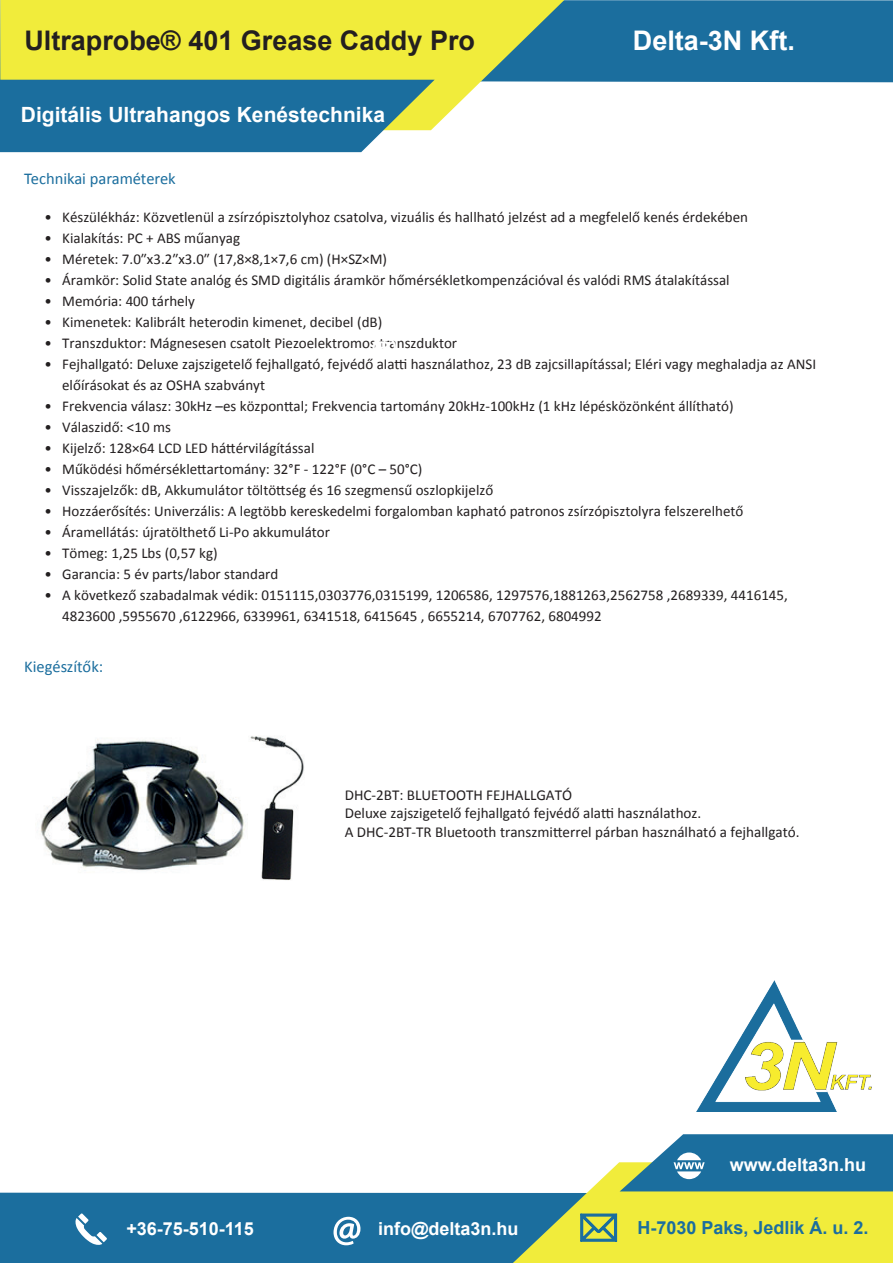
<style>
.page{position:relative;width:893px;height:1263px;background:#fff}
.page>*{position:absolute;margin:0;border:0;box-sizing:border-box;transform-origin:0 0}
.t1{font:700 31.5px "Arial";color:#fff}
.t2{font:700 27px "Arial";color:#231f20}
.t3{font:700 27px "Arial";color:#fff}
.t4{font:700 21px "Arial";color:#fff}
.t5{font:700 18px "Arial";color:#fff}
.t6{font:700 18px "Arial";color:#1b6e9e}
.t7{font:16.5px "Calibri";color:#1b6e9e}
.t8{font:15.15px/18.1px "Calibri";color:#231f20}
.t9{font:15px/21px "Calibri";color:#231f20}
</style>
<div class="page">
<div style="left:564px;top:0;width:329px;height:82px;background:#1b6e9e"></div>
<svg style="left:0;top:0;width:564px;height:126px;background:#e4e553"></svg>
<svg style="left:0;top:80px;width:435px;height:72px;background:#2f7a9d"></svg>
<div style="left:0;top:1193px;width:511px;height:70px;background:#1b6e9e"></div>
<svg style="left:75px;top:1213px;width:32px;height:32px"></svg>
<svg style="left:333px;top:1217px;width:27px;height:28px"></svg>
<svg style="left:511px;top:1134px;width:382px;height:129px"></svg>
<img style="left:697px;top:980px;width:175px;height:131px">
<img style="left:40px;top:736px;width:264px;height:144px">
<h2 class="t2" style="left:24px;top:21px;width:452px">Ultraprobe® 401 Grease Caddy Pro</h2>
<h3 class="t4" style="left:21px;top:100px;width:366px">Digitális Ultrahangos Kenéstechnika</h3>
<h2 class="t3" style="left:633px;top:21px;width:164px">Delta-3N Kft.</h2>
<p class="t7" style="left:24px;top:167px;width:153px">Technikai paraméterek</p>
<p class="t9" style="left:45px;top:206px;width:705px">• Készülékház: Közvetlenül a zsírzópisztolyhoz csatolva, vizuális és hallható jelzést ad a megfelelő kenés érdekében</p>
<p class="t9" style="left:45px;top:227px;width:197px">• Kialakítás: PC + ABS műanyag</p>
<p class="t9" style="left:45px;top:248px;width:344px">• Méretek: 7.0ʺx3.2ʺx3.0ʺ (17,8×8,1×7,6 cm) (H×SZ×M)</p>
<p class="t9" style="left:45px;top:269px;width:687px">• Áramkör: Solid State analóg és SMD digitális áramkör hőmérsékletkompenzációval és valódi RMS átalakítással</p>
<p class="t9" style="left:45px;top:290px;width:152px">• Memória: 400 tárhely</p>
<p class="t9" style="left:45px;top:311px;width:339px">• Kimenetek: Kalibrált heterodin kimenet, decibel (dB)</p>
<p class="t9" style="left:45px;top:332px;width:414px">• Transzduktor: Mágnesesen csatolt Piezoelektromos transzduktor</p>
<p class="t9" style="left:62px;top:353px;width:755px;text-indent:-18px">• Fejhallgató: Deluxe zajszigetelő fejhallgató, fejvédő alatti használathoz, 23 dB zajcsillapítással; Eléri vagy meghaladja az ANSI előírásokat és az OSHA szabványt</p>
<p class="t9" style="left:45px;top:395px;width:690px">• Frekvencia válasz: 30kHz –es központtal; Frekvencia tartomány 20kHz-100kHz (1 kHz lépésközönként állítható)</p>
<p class="t9" style="left:45px;top:416px;width:128px">• Válaszidő: &lt;10 ms</p>
<p class="t9" style="left:45px;top:437px;width:271px">• Kijelző: 128×64 LCD LED háttérvilágítással</p>
<p class="t9" style="left:45px;top:458px;width:379px">• Működési hőmérséklettartomány: 32°F - 122°F (0°C – 50°C)</p>
<p class="t9" style="left:45px;top:479px;width:450px">• Visszajelzők: dB, Akkumulátor töltöttség és 16 szegmensű oszlopkijelző</p>
<p class="t9" style="left:45px;top:500px;width:700px">• Hozzáerősítés: Univerzális: A legtöbb kereskedelmi forgalomban kapható patronos zsírzópisztolyra felszerelhető</p>
<p class="t9" style="left:45px;top:521px;width:287px">• Áramellátás: újratölthető Li-Po akkumulátor</p>
<p class="t9" style="left:45px;top:542px;width:175px">• Tömeg: 1,25 Lbs (0,57 kg)</p>
<p class="t9" style="left:45px;top:563px;width:235px">• Garancia: 5 év parts/labor standard</p>
<p class="t9" style="left:62px;top:584px;width:727px;text-indent:-18px">• A következő szabadalmak védik: 0151115,0303776,0315199, 1206586, 1297576,1881263,2562758 ,2689339, 4416145,<br>4823600 ,5955670 ,6122966, 6339961, 6341518, 6415645 , 6655214, 6707762, 6804992</p>
<p class="t7" style="left:24px;top:655px;width:81px">Kiegészítők:</p>
<h1 class="t1" style="left:373px;top:326px;width:25px">®</h1>
<p class="t8" style="left:345px;top:786px;width:456px">DHC-2BT: BLUETOOTH FEJHALLGATÓ<br>Deluxe zajszigetelő fejhallgató fejvédő alatti használathoz.<br>A DHC-2BT-TR Bluetooth transzmitterrel párban használható a fejhallgató.</p>
<p class="t5" style="left:730px;top:1152px;width:138px">www.delta3n.hu</p>
<p class="t5" style="left:126px;top:1215px;width:129px">+36-75-510-115</p>
<p class="t5" style="left:378px;top:1216px;width:142px">info@delta3n.hu</p>
<p class="t6" style="left:637px;top:1215px;width:233px">H-7030 Paks, Jedlik Á. u. 2.</p>
</div>
